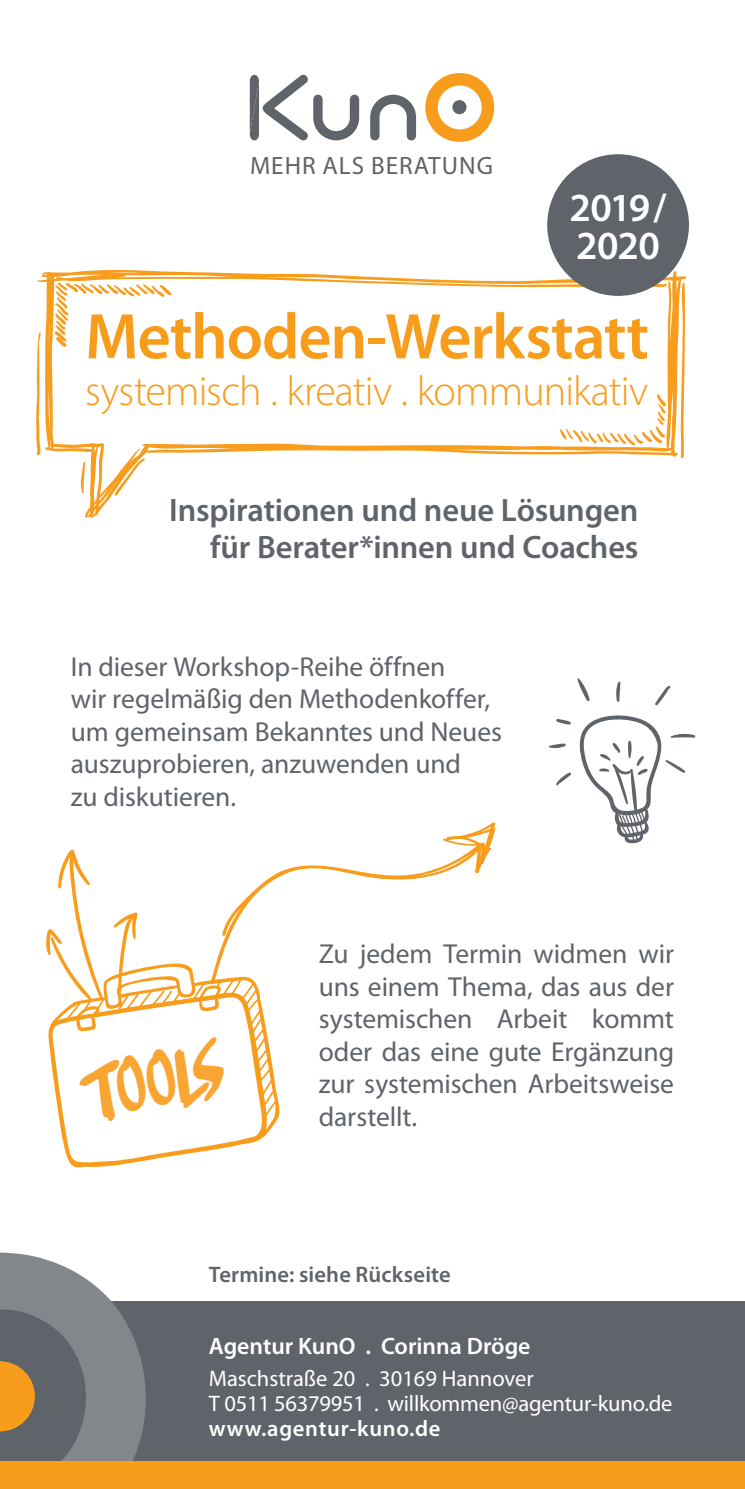
<style>
.page{position:relative;width:745px;height:1489px;background:#fff}
.page>*{position:absolute;margin:0;border:0;box-sizing:border-box;transform-origin:0 0}
.t1{font:600 65px "Myriad Pro";letter-spacing:-.015em;color:#f89c1c}
.t2{font:300 42px "Myriad Pro";letter-spacing:-.02em;color:#f89c1c}
.t3{font:600 40px/37.5px "Myriad Pro";letter-spacing:-.02em;color:#fff}
.t4{font:35.75px "Sketchalot";color:#f9a533}
.t5{font:600 32.5px/37.5px "Myriad Pro";letter-spacing:-.005em;color:#5f636a;text-align:right}
.t6{font:27.5px/32.5px "Myriad Pro";letter-spacing:-.005em;color:#5f636a}
.t7{font:25.25px "Myriad Pro";letter-spacing:.04em;color:#5f636a}
.t8{font:600 23.75px "Myriad Pro";color:#fff}
.t9{font:22.5px/25px "Myriad Pro";letter-spacing:-.01em;color:#fff}
.t10{font:600 22.5px "Myriad Pro";letter-spacing:.005em;color:#5f636a}
.t11{font:600 22.5px "Myriad Pro";letter-spacing:.03em;color:#fff}
</style>
<div class="page">
<svg style="left:616px;top:681px;width:4px;height:21px"></svg>
<svg style="left:577px;top:678px;width:12px;height:23px"></svg>
<svg style="left:556px;top:719px;width:14px;height:5px"></svg>
<svg style="left:548px;top:743px;width:18px;height:5px"></svg>
<svg style="left:556px;top:772px;width:15px;height:13px"></svg>
<svg style="left:655px;top:686px;width:15px;height:20px"></svg>
<svg style="left:579px;top:715px;width:116px;height:128px"></svg>
<svg style="left:240px;top:865px;width:202px;height:50px"></svg>
<svg style="left:442px;top:822px;width:53px;height:51px"></svg>
<svg style="left:46px;top:849px;width:194px;height:109px"></svg>
<svg style="left:48px;top:958px;width:231px;height:210px"></svg>
<div style="left:0;top:1301px;width:744px;height:166px;background:#5f636a"></div>
<svg style="left:0;top:1252px;width:146px;height:209px"></svg>
<div style="left:0;top:1461px;width:744px;height:27px;background:#f89c1c"></div>
<svg style="left:37px;top:269px;width:650px;height:249px"></svg>
<svg style="left:680px;top:282px;width:5px;height:177px"></svg>
<svg style="left:36px;top:332px;width:5px;height:124px"></svg>
<svg style="left:114px;top:458px;width:31px;height:38px"></svg>
<svg style="left:79px;top:461px;width:6px;height:32px"></svg>
<svg style="left:54px;top:282px;width:118px;height:65px"></svg>
<svg style="left:559px;top:429px;width:7px;height:10px"></svg>
<svg style="left:565px;top:393px;width:101px;height:52px"></svg>
<svg style="left:249px;top:75px;width:167px;height:66px"></svg>
<svg style="left:425px;top:73px;width:70px;height:69px"></svg>
<div style="left:452px;top:100px;width:14px;height:14px;background:#5f636a;border-radius:50%"></div>
<div style="left:546px;top:153px;width:143px;height:143px;background:#5f636a;border-radius:50%"></div>
<p class="t7" style="left:250px;top:152px;width:244px">MEHR ALS BERATUNG</p>
<h3 class="t3" style="left:569px;top:190px;width:99px">2019/<br>2020</h3>
<h1 class="t1" style="left:85px;top:300px;width:565px">Methoden-Werkstatt</h1>
<h2 class="t2" style="left:85px;top:366px;width:564px">systemisch . kreativ . kommunikativ</h2>
<p class="t5" style="left:169px;top:491px;width:470px">Inspirationen und neue Lösungen für Berater*innen und Coaches</p>
<p class="t6" style="left:71px;top:650px;width:432px">In dieser Workshop-Reihe öffnen<br>wir regelmäßig den Methodenkoffer, um gemeinsam Bekanntes und Neues auszuprobieren, anzuwenden und<br>zu diskutieren.</p>
<h3 class="t4" style="left:80px;top:1077px;width:147px;rotate:-12deg">TOOLS</h3>
<p class="t6" style="left:318px;top:938px;width:356px;text-align:justify">Zu jedem Termin widmen wir uns einem Thema, das aus der systemischen Arbeit kommt oder das eine gute Ergänzung zur systemischen Arbeitsweise darstellt.</p>
<p class="t10" style="left:209px;top:1261px;width:243px">Termine: siehe Rückseite</p>
<p class="t8" style="left:209px;top:1332px;width:323px">Agentur KunO . Corinna Dröge</p>
<p class="t9" style="left:209px;top:1365px;width:465px">Maschstraße 20 . 30169 Hannover<br>T 0511 56379951 . willkommen@agentur-kuno.de</p>
<p class="t11" style="left:209px;top:1415px;width:233px">www.agentur-kuno.de</p>
</div>
